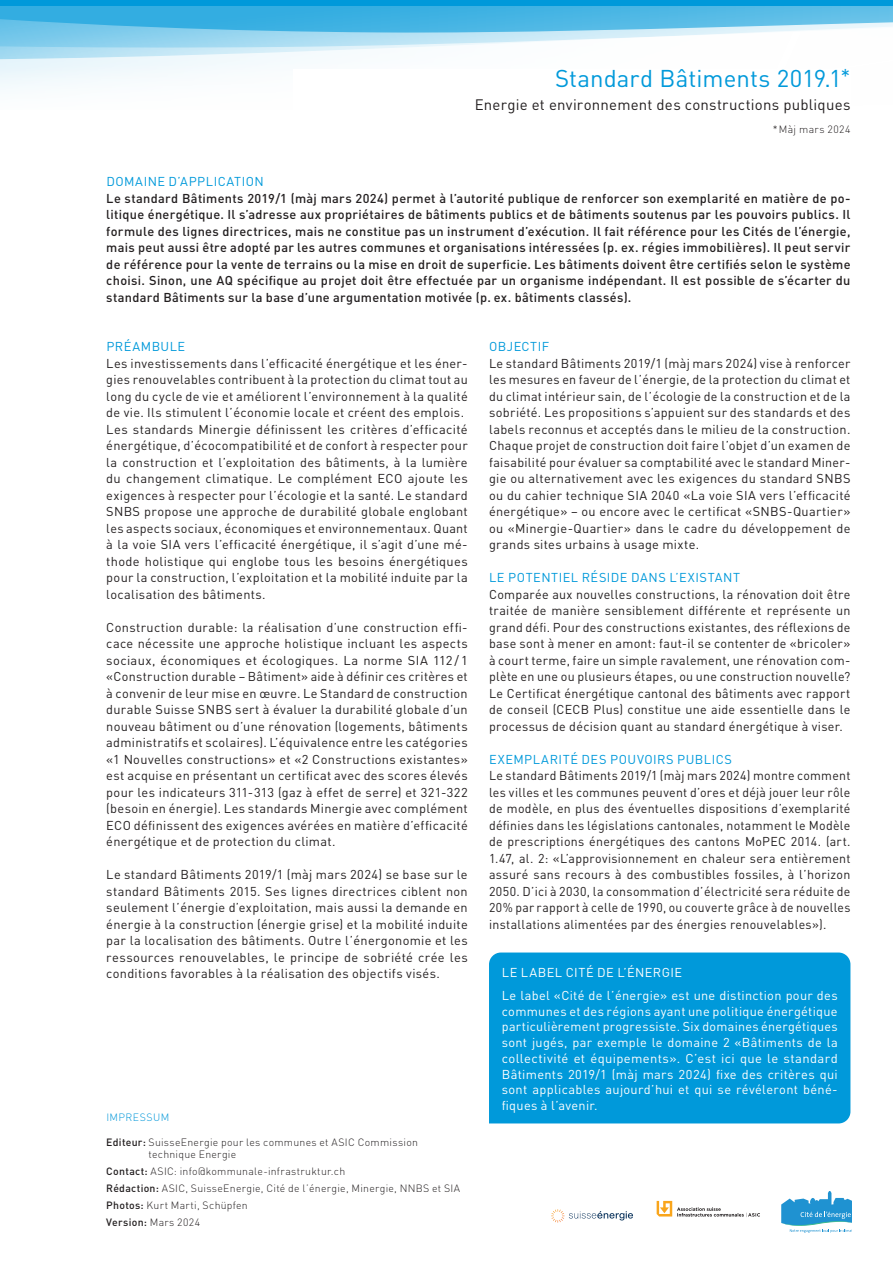
<style>
.page{position:relative;width:893px;height:1263px;background:#fff}
.page>*{position:absolute;margin:0;border:0;box-sizing:border-box;transform-origin:0 0}
.t1{font:24px "DIN Pro";color:#0099da}
.t2{font:15px "DIN Pro";letter-spacing:.015em;color:#231f20}
.t3{font:12.75px/16.5px "DIN Pro";letter-spacing:.025em;color:#231f20;text-align:justify}
.t4{font:500 12.75px/16.5px "DIN Pro";letter-spacing:.025em;color:#231f20;text-align:justify}
.t5{font:12.75px/15.8px "DIN Pro";letter-spacing:.025em;color:#fff;text-align:justify}
.t6{font:12.75px "DIN Pro";letter-spacing:.04em;color:#0099da}
.Lauftext_NEW{font:300 10.5px/12.6px "DIN Pro";letter-spacing:.025em;color:#231f20}
.Lauftext_NEW-2{font:500 10.5px "DIN Pro";letter-spacing:.025em;color:#231f20}
.Untertitel{font:300 10.5px "DIN Pro";letter-spacing:.04em;color:#0097d9}
.s1{font-size:21px}
.s2{font-weight:500}
.s3{font-weight:300}
</style>
<div class="page">
<svg style="left:0;top:0;width:893px;height:7px;background:#099cdb"></svg>
<svg style="left:0;top:8px;width:893px;height:24px;background:#56bbe5"></svg>
<svg style="left:0;top:32px;width:761px;height:56px"></svg>
<svg style="left:551px;top:1209px;width:82px;height:13px"></svg>
<svg style="left:657px;top:1201px;width:103px;height:16px"></svg>
<div style="left:489px;top:952px;width:361px;height:171px;background:#0099da"></div>
<div style="left:293px;top:69px;width:557px;height:64px;background:#fff"></div>
<svg style="left:781px;top:1191px;width:70px;height:42px"></svg>
<p class="t1" style="left:555px;top:62px;width:297px">Standard Bâtiments 2019.1<span class="s1">*</span></p>
<p class="t2" style="left:475px;top:94px;width:377px">Energie et environnement des constructions publiques</p>
<p class="Lauftext_NEW" style="left:773px;top:122px;width:79px">*Màj mars 2024</p>
<p class="t6" style="left:106px;top:173px;width:159px">DOMAINE D’APPLICATION</p>
<p class="t4" style="left:106px;top:189px;width:746px">Le standard Bâtiments 2019/1 (màj mars 2024) permet à l’autorité publique de renforcer son exemplarité en matière de po&shy;litique énergétique. Il s’adresse aux propriétaires de bâtiments publics et de bâtiments soutenus par les pouvoirs publics. Il formule des lignes directrices, mais ne constitue pas un instrument d’exécution. Il fait référence pour les Cités de l’énergie, mais peut aussi être adopté par les autres communes et organisations intéressées (p. ex. régies immobilières). Il peut servir de référence pour la vente de terrains ou la mise en droit de superficie. Les bâtiments doivent être certifiés selon le système choisi. Sinon, une AQ spécifique au projet doit être effectuée par un organisme indépendant. Il est possible de s’écarter du standard Bâtiments sur la base d’une argumentation motivée (p. ex. bâtiments classés).</p>
<p class="t6" style="left:106px;top:338px;width:80px">PRÉAMBULE</p>
<p class="t3" style="left:106px;top:354px;width:363px">Les investissements dans l’efficacité énergétique et les éner&shy;gies renouvelables contribuent à la protection du climat tout au long du cycle de vie et améliorent l’environnement à la qualité de vie. Ils stimulent l’économie locale et créent des emplois.</p>
<p class="t3" style="left:106px;top:420px;width:363px">Les standards Minergie définissent les critères d’efficacité énergétique, d’écocompatibilité et de confort à respecter pour la construction et l’exploitation des bâtiments, à la lumière du changement climatique. Le complément ECO ajoute les exigences à respecter pour l’écologie et la santé. Le standard SNBS propose une approche de durabilité globale englobant les aspects sociaux, économiques et environnementaux. Quant à la voie SIA vers l’efficacité énergétique, il s’agit d’une mé&shy;thode holistique qui englobe tous les besoins énergétiques pour la construction, l’exploitation et la mobilité induite par la localisation des bâtiments.</p>
<p class="t3" style="left:106px;top:618px;width:363px">Construction durable: la réalisation d’une construction effi&shy;cace nécessite une approche holistique incluant les aspects sociaux, économiques et écologiques. La norme SIA 112 / 1 «Construction durable – Bâtiment» aide à définir ces critères et à convenir de leur mise en œuvre. Le Standard de construction durable Suisse SNBS sert à évaluer la durabilité globale d’un nouveau bâtiment ou d’une rénovation (logements, bâtiments administratifs et scolaires). L’équivalence entre les catégories «1 Nouvelles constructions» et «2 Constructions existantes» est acquise en présentant un certificat avec des scores élevés pour les indicateurs 311-313 (gaz à effet de serre) et 321-322 (besoin en énergie). Les standards Minergie avec complément ECO définissent des exigences avérées en matière d’efficacité énergétique et de protection du climat.</p>
<p class="t3" style="left:106px;top:866px;width:363px">Le standard Bâtiments 2019/1 (màj mars 2024) se base sur le standard Bâtiments 2015. Ses lignes directrices ciblent non seulement l’énergie d’exploitation, mais aussi la demande en énergie à la construction (énergie grise) et la mobilité induite par la localisation des bâtiments. Outre l’énergonomie et les ressources renouvelables, le principe de sobriété crée les conditions favorables à la réalisation des objectifs visés.</p>
<p class="Untertitel" style="left:106px;top:1109px;width:65px">IMPRESSUM</p>
<p class="Lauftext_NEW" style="left:148px;top:1135px;width:271px;text-indent:-42px"><span class="s2">Editeur:</span> SuisseEnergie pour les communes et ASIC Commission technique Energie</p>
<p class="Lauftext_NEW" style="left:106px;top:1165px;width:240px"><span class="s2">Contact:</span> ASIC: info@kommunale-infrastruktur.ch</p>
<p class="Lauftext_NEW" style="left:106px;top:1181px;width:355px"><span class="s2">Rédaction:</span> ASIC, SuisseEnergie, Cité de l’énergie, Minergie, NNBS et SIA</p>
<p class="Lauftext_NEW" style="left:106px;top:1198px;width:143px"><span class="s2">Photos:</span> Kurt Marti, Schüpfen</p>
<p class="Lauftext_NEW-2" style="left:106px;top:1215px;width:95px">Version: <span class="s3">Mars 2024</span></p>
<p class="t6" style="left:489px;top:338px;width:62px">OBJECTIF</p>
<p class="t3" style="left:489px;top:354px;width:363px">Le standard Bâtiments 2019/1 (màj mars 2024) vise à renforcer les mesures en faveur de l’énergie, de la protection du climat et du climat intérieur sain, de l’écologie de la construction et de la sobriété. Les propositions s’appuient sur des standards et des labels reconnus et acceptés dans le milieu de la construction.<br>Chaque projet de construction doit faire l’objet d’un examen de faisabilité pour évaluer sa comptabilité avec le standard Miner&shy;gie ou alternativement avec les exigences du standard SNBS ou du cahier technique SIA 2040 «La voie SIA vers l’efficacité énergétique» – ou encore avec le certificat «SNBS-Quartier» ou «Minergie-Quartier» dans le cadre du développement de grands sites urbains à usage mixte.</p>
<p class="t6" style="left:489px;top:569px;width:253px">LE POTENTIEL RÉSIDE DANS L’EXISTANT</p>
<p class="t3" style="left:489px;top:585px;width:363px">Comparée aux nouvelles constructions, la rénovation doit être traitée de manière sensiblement différente et représente un grand défi. Pour des constructions existantes, des réflexions de base sont à mener en amont: faut-il se contenter de «bricoler» à court terme, faire un simple ravalement, une rénovation com&shy;plète en une ou plusieurs étapes, ou une construction nouvelle?<br>Le Certificat énergétique cantonal des bâtiments avec rapport de conseil (CECB Plus) constitue une aide essentielle dans le processus de décision quant au standard énergétique à viser.</p>
<p class="t6" style="left:489px;top:750px;width:244px">EXEMPLARITÉ DES POUVOIRS PUBLICS</p>
<p class="t3" style="left:489px;top:767px;width:363px">Le standard Bâtiments 2019/1 (màj mars 2024) montre comment les villes et les communes peuvent d’ores et déjà jouer leur rôle de modèle, en plus des éventuelles dispositions d’exemplarité définies dans les législations cantonales, notamment le Modèle de prescriptions énergétiques des cantons MoPEC 2014. (art.<br>1.47, al. 2: «L’approvisionnement en chaleur sera entièrement assuré sans recours à des combustibles fossiles, à l’horizon 2050. D’ici à 2030, la consommation d’électricité sera réduite de 20% par rapport à celle de 1990, ou couverte grâce à de nouvelles installations alimentées par des énergies renouvelables»).</p>
<p class="t5" style="left:502px;top:963px;width:182px">LE LABEL CITÉ DE L’ÉNERGIE</p>
<p class="t5" style="left:502px;top:987px;width:337px">Le label «Cité de l’énergie» est une distinction pour des communes et des régions ayant une politique énergétique particulièrement progressiste. Six domaines énergétiques sont jugés, par exemple le domaine 2 «Bâtiments de la collectivité et équipements». C’est ici que le standard Bâtiments 2019/1 (màj mars 2024) fixe des critères qui sont applicables aujourd’hui et qui se révéleront béné&shy;fiques à l’avenir.</p>
</div>
